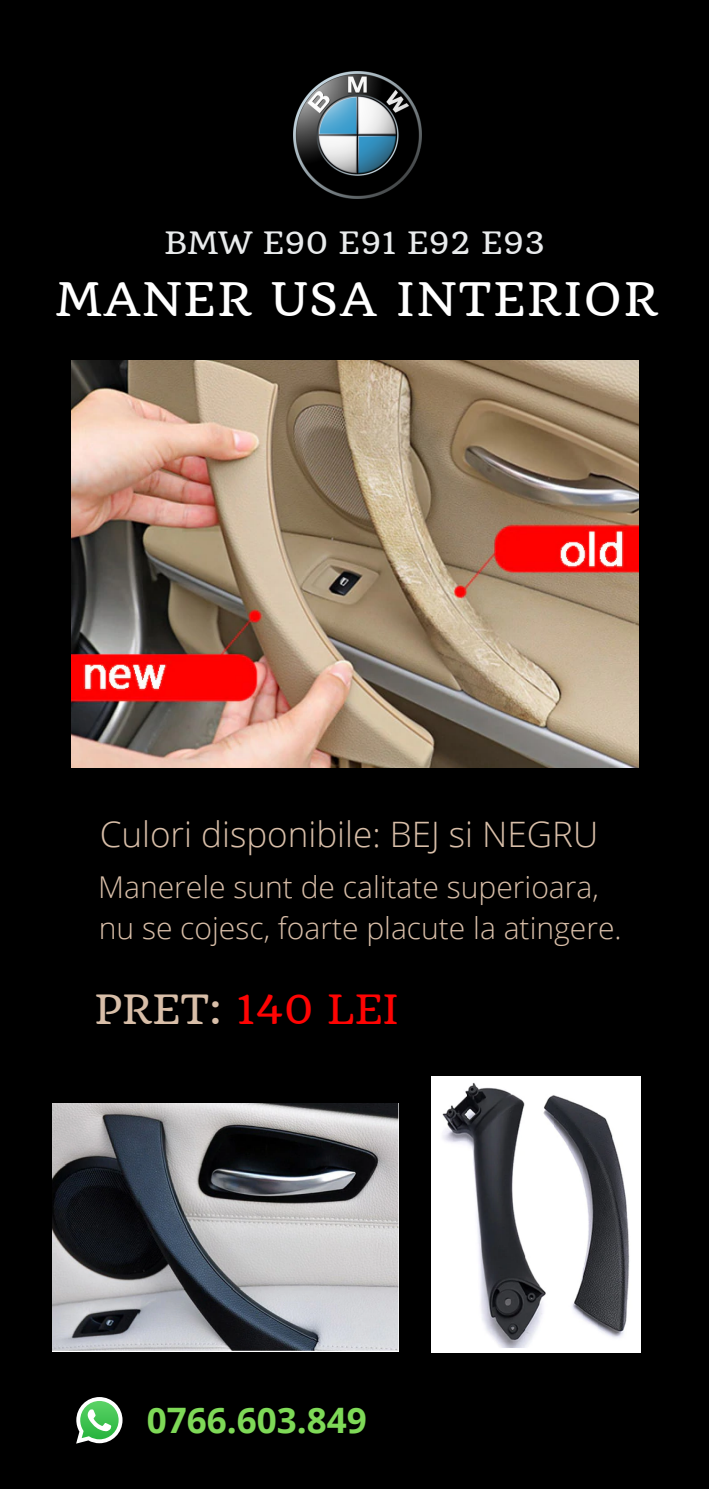
<style>
.page{position:relative;width:709px;height:1489px;background:#000}
.page>*{position:absolute;margin:0;border:0;box-sizing:border-box;transform-origin:0 0}
.t1{font:45px "Quando";letter-spacing:.04em;color:#fff}
.t2{font:39.25px "Quando";color:#fe0403}
.t3{font:300 35px "Open Sans";color:#d8bea8}
.t4{font:700 35px "Open Sans";color:#7ed957}
.t5{font:300 30px/41.2px "Open Sans";color:#d8bea8}
.t6{font:30px "Quando";color:#e9ebec}
.s1{color:#d8bea8}
</style>
<div class="page">
<img style="left:293px;top:71px;width:128px;height:128px">
<img style="left:71px;top:360px;width:567px;height:408px">
<img style="left:52px;top:1103px;width:346px;height:248px">
<img style="left:431px;top:1076px;width:209px;height:276px">
<img style="left:76px;top:1416px;width:47px;height:28px">
<svg style="left:76px;top:1397px;width:46px;height:46px"></svg>
<p class="t6" style="left:164px;top:224px;width:382px">BMW E90 E91 E92 E93</p>
<h1 class="t1" style="left:55px;top:272px;width:604px">MANER USA INTERIOR</h1>
<p class="t3" style="left:100px;top:809px;width:500px">Culori disponibile: BEJ si NEGRU</p>
<p class="t5" style="left:98px;top:865px;width:525px">Manerele sunt de calitate superioara, nu se cojesc, foarte placute la atingere.</p>
<h2 class="t2" style="left:94px;top:985px;width:306px"><span class="s1">PRET:</span> 140 LEI</h2>
<p class="t4" style="left:147px;top:1396px;width:221px">0766.603.849</p>
</div>
